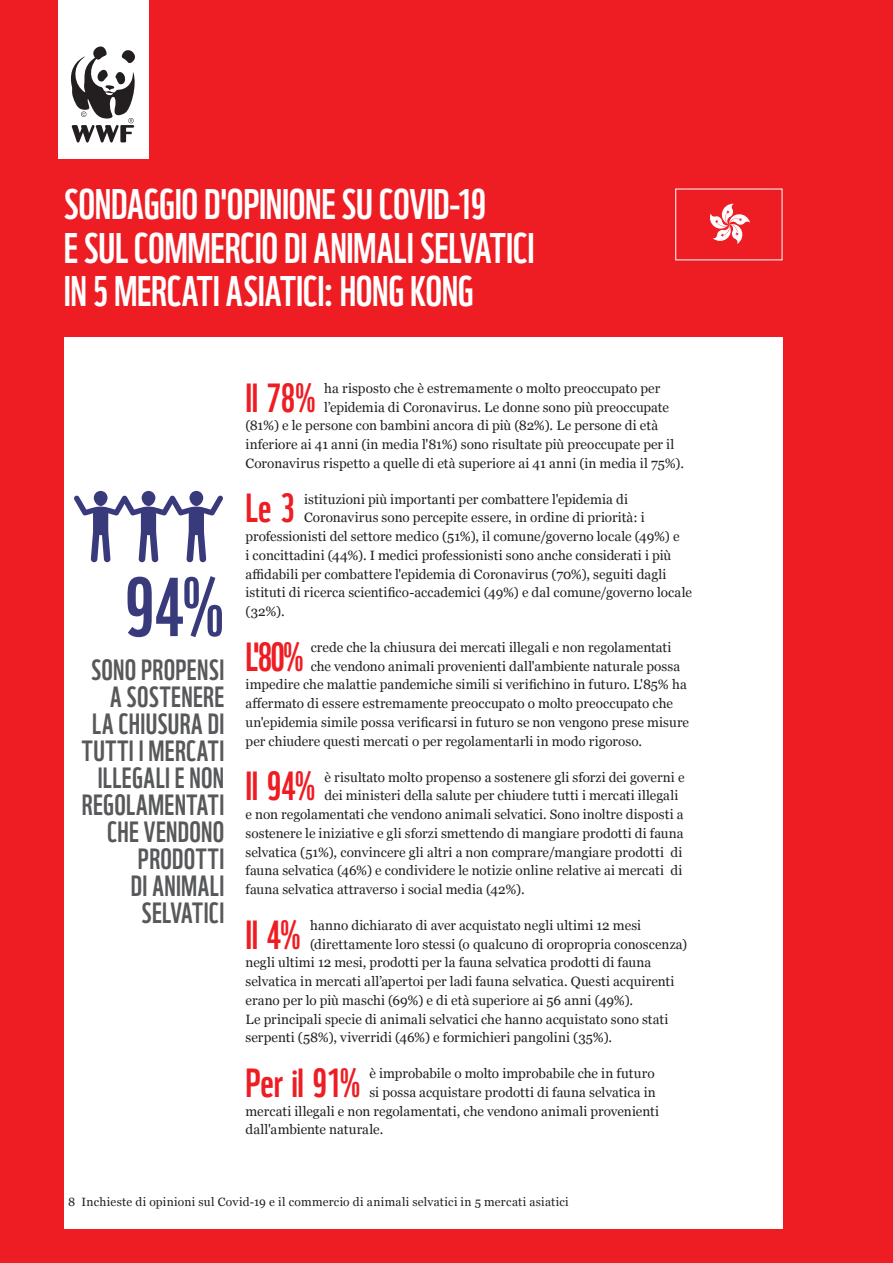
<style>
.page{position:relative;width:893px;height:1263px;background:#ee1d23}
.page>*{position:absolute;margin:0;border:0;box-sizing:border-box;transform-origin:0 0}
.A4_Italic_quotes_r{font:81px "WWF";color:#383a7c}
.A4_changeable_head{font:41.7px/43.5px "WWF";letter-spacing:-.01em;color:#fff}
._2016_Footnotes_text{font:39.6px "WWF";letter-spacing:-.01em;color:#ee1d23}
.A4_Italic_quotes_r-2{font:28.5px/27px "WWF";letter-spacing:.015em;color:#57585a;text-align:right}
._2016_Footnotes_text-2{font:13.5px "Georgia";letter-spacing:.005em;color:#231f20}
.A4_Folio_page_no_s{font:12px "Georgia";letter-spacing:.025em;color:#231f20}
</style>
<div class="page">
<div style="left:58px;top:0;width:90px;height:159px;background:#fff"></div>
<div style="left:64px;top:338px;width:718px;height:891px;background:#fff"></div>
<svg style="left:710px;top:203px;width:40px;height:41px"></svg>
<svg style="left:71px;top:46px;width:64px;height:97px"></svg>
<div style="left:94px;top:491px;width:14px;height:15px;background:#383a7c;border-radius:50%"></div>
<div style="left:189px;top:491px;width:14px;height:15px;background:#383a7c;border-radius:50%"></div>
<div style="left:142px;top:491px;width:13px;height:15px;background:#383a7c;border-radius:50%"></div>
<svg style="left:74px;top:495px;width:149px;height:67px"></svg>
<p class="A4_changeable_head" style="left:64px;top:178px;width:472px">SONDAGGIO D'OPINIONE SU COVID-19<br>E SUL COMMERCIO DI ANIMALI SELVATICI<br>IN 5 MERCATI ASIATICI: HONG KONG</p>
<p class="A4_Italic_quotes_r" style="left:125px;top:544px;width:101px">94%</p>
<p class="A4_Italic_quotes_r-2" style="left:82px;top:654px;width:144px">SONO PROPENSI<br>A SOSTENERE<br>LA CHIUSURA DI<br>TUTTI I MERCATI<br>ILLEGALI E NON<br>REGOLAMENTATI<br>CHE VENDONO<br>PRODOTTI<br>DI ANIMALI<br>SELVATICI</p>
<p class="_2016_Footnotes_text" style="left:246px;top:366px;width:72px">Il 78%</p>
<p class="_2016_Footnotes_text-2" style="left:324px;top:378px;width:337px">ha risposto che è estremamente o molto preoccupato per</p>
<p class="_2016_Footnotes_text-2" style="left:324px;top:397px;width:346px">l’epidemia di Coronavirus. Le donne sono più preoccupate</p>
<p class="_2016_Footnotes_text-2" style="left:246px;top:416px;width:414px">(81%) e le persone con bambini ancora di più (82%). Le persone di età</p>
<p class="_2016_Footnotes_text-2" style="left:246px;top:435px;width:430px">inferiore ai 41 anni (in media l'81%) sono risultate più preoccupate per il</p>
<p class="_2016_Footnotes_text-2" style="left:246px;top:453px;width:440px">Coronavirus rispetto a quelle di età superiore ai 41 anni (in media il 75%).</p>
<p class="_2016_Footnotes_text" style="left:246px;top:477px;width:51px">Le 3</p>
<p class="_2016_Footnotes_text-2" style="left:304px;top:489px;width:325px">istituzioni più importanti per combattere l'epidemia di</p>
<p class="_2016_Footnotes_text-2" style="left:304px;top:508px;width:342px">Coronavirus sono percepite essere, in ordine di priorità: i</p>
<p class="_2016_Footnotes_text-2" style="left:246px;top:527px;width:435px">professionisti del settore medico (51%), il comune/governo locale (49%) e</p>
<p class="_2016_Footnotes_text-2" style="left:246px;top:545px;width:427px">i concittadini (44%). I medici professionisti sono anche considerati i più</p>
<p class="_2016_Footnotes_text-2" style="left:246px;top:564px;width:422px">affidabili per combattere l'epidemia di Coronavirus (70%), seguiti dagli</p>
<p class="_2016_Footnotes_text-2" style="left:246px;top:583px;width:448px">istituti di ricerca scientifico-accademici (49%) e dal comune/governo locale</p>
<p class="_2016_Footnotes_text-2" style="left:246px;top:602px;width:41px">(32%).</p>
<p class="_2016_Footnotes_text" style="left:246px;top:625px;width:60px">L'80%</p>
<p class="_2016_Footnotes_text-2" style="left:311px;top:637px;width:362px">crede che la chiusura dei mercati illegali e non regolamentati</p>
<p class="_2016_Footnotes_text-2" style="left:311px;top:656px;width:371px">che vendono animali provenienti dall'ambiente naturale possa</p>
<p class="_2016_Footnotes_text-2" style="left:246px;top:675px;width:443px">impedire che malattie pandemiche simili si verifichino in futuro. L'85% ha</p>
<p class="_2016_Footnotes_text-2" style="left:246px;top:694px;width:429px">affermato di essere estremamente preoccupato o molto preoccupato che</p>
<p class="_2016_Footnotes_text-2" style="left:246px;top:712px;width:445px">un'epidemia simile possa verificarsi in futuro se non vengono prese misure</p>
<p class="_2016_Footnotes_text-2" style="left:246px;top:731px;width:398px">per chiudere questi mercati o per regolamentarli in modo rigoroso.</p>
<p class="_2016_Footnotes_text" style="left:246px;top:755px;width:71px">Il 94%</p>
<p class="_2016_Footnotes_text-2" style="left:325px;top:767px;width:361px">è risultato molto propenso a sostenere gli sforzi dei governi e</p>
<p class="_2016_Footnotes_text-2" style="left:325px;top:786px;width:355px">dei ministeri della salute per chiudere tutti i mercati illegali</p>
<p class="_2016_Footnotes_text-2" style="left:246px;top:804px;width:439px">e non regolamentati che vendono animali selvatici. Sono inoltre disposti a</p>
<p class="_2016_Footnotes_text-2" style="left:246px;top:823px;width:440px">sostenere le iniziative e gli sforzi smettendo di mangiare prodotti di fauna</p>
<p class="_2016_Footnotes_text-2" style="left:246px;top:842px;width:438px">selvatica (51%), convincere gli altri a non comprare/mangiare prodotti di</p>
<p class="_2016_Footnotes_text-2" style="left:246px;top:861px;width:438px">fauna selvatica (46%) e condividere le notizie online relative ai mercati di</p>
<p class="_2016_Footnotes_text-2" style="left:246px;top:879px;width:281px">fauna selvatica attraverso i social media (42%).</p>
<p class="_2016_Footnotes_text" style="left:246px;top:903px;width:57px">Il 4%</p>
<p class="_2016_Footnotes_text-2" style="left:310px;top:915px;width:333px">hanno dichiarato di aver acquistato negli ultimi 12 mesi</p>
<p class="_2016_Footnotes_text-2" style="left:310px;top:934px;width:379px">(direttamente loro stessi (o qualcuno di oropropria conoscenza)</p>
<p class="_2016_Footnotes_text-2" style="left:246px;top:953px;width:407px">negli ultimi 12 mesi, prodotti per la fauna selvatica prodotti di fauna</p>
<p class="_2016_Footnotes_text-2" style="left:246px;top:971px;width:430px">selvatica in mercati all’apertoi per ladi fauna selvatica. Questi acquirenti</p>
<p class="_2016_Footnotes_text-2" style="left:246px;top:990px;width:389px">erano per lo più maschi (69%) e di età superiore ai 56 anni (49%).</p>
<p class="_2016_Footnotes_text-2" style="left:246px;top:1009px;width:424px">Le principali specie di animali selvatici che hanno acquistato sono stati</p>
<p class="_2016_Footnotes_text-2" style="left:246px;top:1028px;width:368px">serpenti (58%), viverridi (46%) e formichieri pangolini (35%).</p>
<p class="_2016_Footnotes_text" style="left:246px;top:1051px;width:116px">Per il 91%</p>
<p class="_2016_Footnotes_text-2" style="left:369px;top:1063px;width:287px">è improbabile o molto improbabile che in futuro</p>
<p class="_2016_Footnotes_text-2" style="left:369px;top:1082px;width:288px">si possa acquistare prodotti di fauna selvatica in</p>
<p class="_2016_Footnotes_text-2" style="left:246px;top:1101px;width:415px">mercati illegali e non regolamentati, che vendono animali provenienti</p>
<p class="_2016_Footnotes_text-2" style="left:246px;top:1120px;width:139px">dall'ambiente naturale.</p>
<p class="A4_Folio_page_no_s" style="left:68px;top:1193px;width:502px">8 Inchieste di opinioni sul Covid-19 e il commercio di animali selvatici in 5 mercati asiatici</p>
</div>
